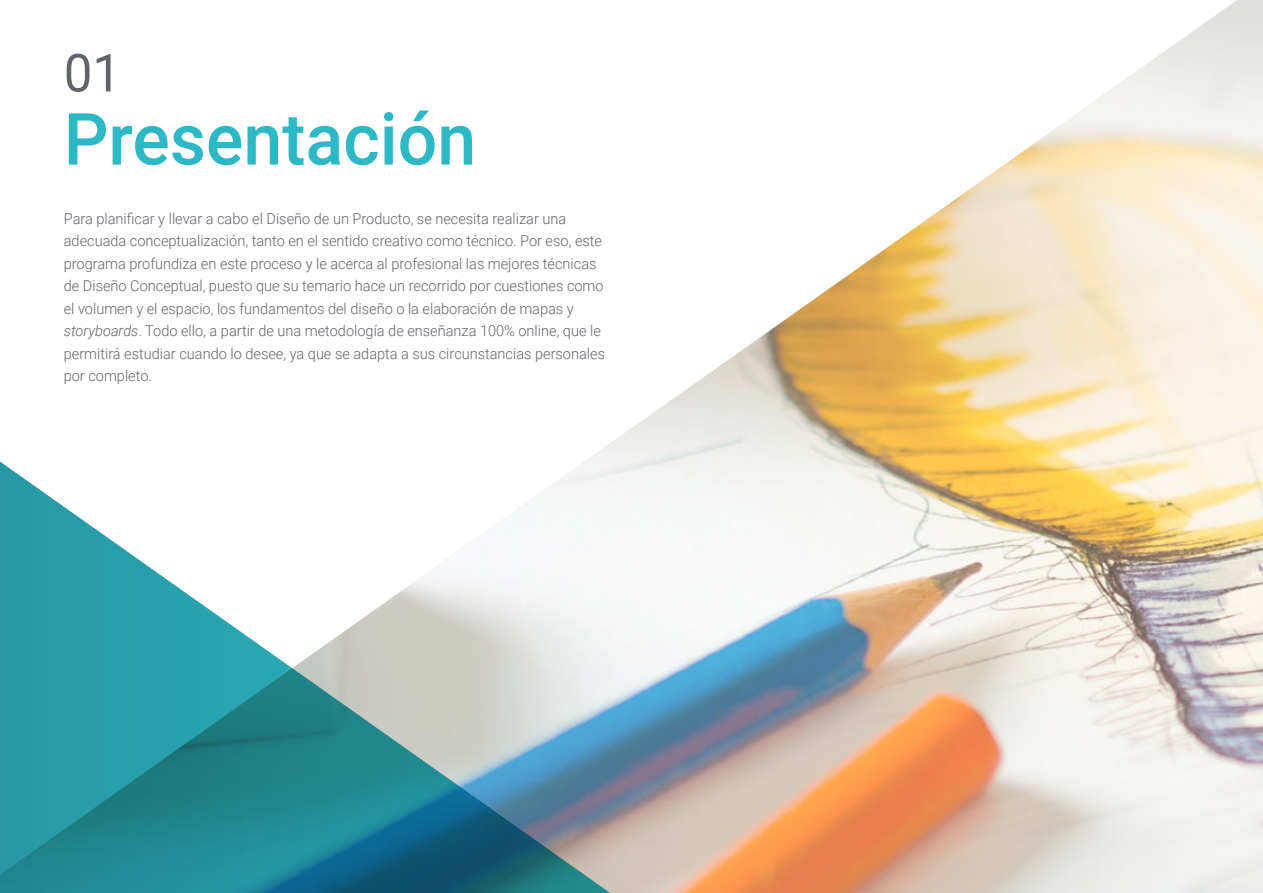
<style>
.page{position:relative;width:1263px;height:893px;background:#fff}
.page>*{position:absolute;margin:0;border:0;box-sizing:border-box;transform-origin:0 0}
.t1{font:500 72px "Roboto";color:#2db8c5}
.t2{font:52.5px "Roboto";color:#61646a}
.t3{font:300 15px/22.5px "Roboto";color:#61646a}
.s1{font-style:italic}
</style>
<div class="page">
<img style="left:607px;top:0;width:656px;height:893px">
<svg style="left:0;top:446px;width:640px;height:447px"></svg>
<h2 class="t2" style="left:64px;top:36px;width:59px">01</h2>
<h1 class="t1" style="left:64px;top:89px;width:414px">Presentación</h1>
<p class="t3" style="left:64px;top:207px;width:543px">Para planificar y llevar a cabo el Diseño de un Producto, se necesita realizar una adecuada conceptualización, tanto en el sentido creativo como técnico. Por eso, este programa profundiza en este proceso y le acerca al profesional las mejores técnicas de Diseño Conceptual, puesto que su temario hace un recorrido por cuestiones como el volumen y el espacio, los fundamentos del diseño o la elaboración de mapas y <span class="s1">storyboards</span>. Todo ello, a partir de una metodología de enseñanza 100% online, que le permitirá estudiar cuando lo desee, ya que se adapta a sus circunstancias personales por completo.</p>
</div>
